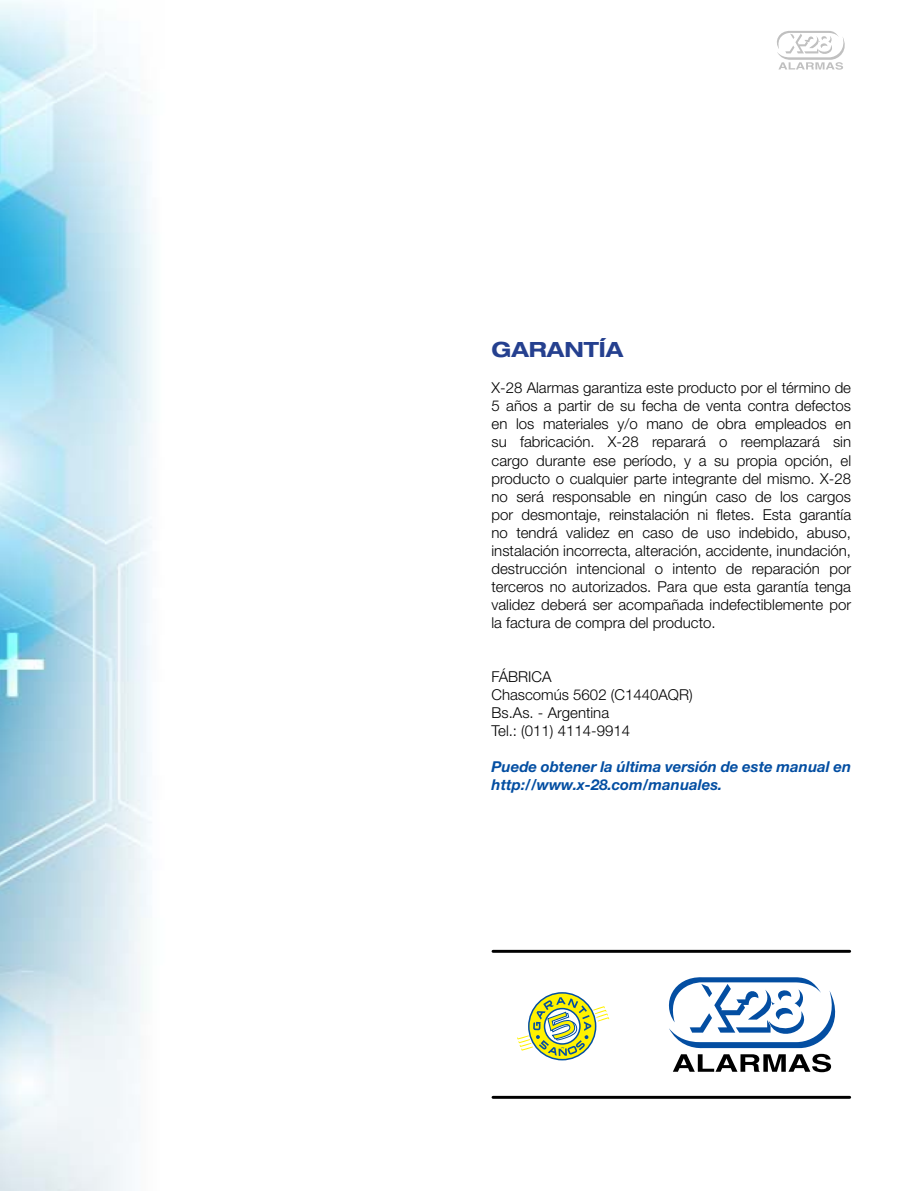
<style>
.page{position:relative;width:915px;height:1191px;background:#fff}
.page>*{position:absolute;margin:0;border:0;box-sizing:border-box;transform-origin:0 0}
.t1{font:700 expanded 21px "Helvetica Neue LT Std";color:#25408f}
.t2{font:300 15px/18px "Helvetica Neue LT Std";color:#000;text-align:justify}
.t3{font:italic 700 15px/18px "Helvetica Neue LT Std";color:#034ea2}
</style>
<div class="page">
<svg style="left:777px;top:31px;width:67px;height:39px"></svg>
<hr style="left:493px;top:949px;width:356px;height:3px;background:#000">
<hr style="left:493px;top:1095px;width:356px;height:3px;background:#000">
<svg style="left:517px;top:992px;width:92px;height:69px"></svg>
<svg style="left:668px;top:977px;width:168px;height:95px"></svg>
<img style="left:0;top:0;width:153px;height:1191px">
<h1 class="t1" style="left:491px;top:337px;width:133px">GARANTÍA</h1>
<p class="t2" style="left:491px;top:379px;width:361px">X-28 Alarmas garantiza este producto por el término de 5 años a partir de su fecha de venta contra defectos en los materiales y/o mano de obra empleados en su fabricación. X-28 reparará o reemplazará sin cargo durante ese período, y a su propia opción, el producto o cualquier parte integrante del mismo. X-28 no será responsable en ningún caso de los cargos por desmontaje, reinstalación ni fletes. Esta garantía no tendrá validez en caso de uso indebido, abuso, instalación incorrecta, alteración, accidente, inundación, destrucción intencional o intento de reparación por terceros no autorizados. Para que esta garantía tenga validez deberá ser acompañada indefectiblemente por la factura de compra del producto.</p>
<p class="t2" style="left:491px;top:667px;width:202px;text-align:left">FÁBRICA<br>Chascomús 5602 (C1440AQR)<br>Bs.As. - Argentina<br>Tel.: (011) 4114-9914</p>
<p class="t3" style="left:491px;top:757px;width:361px">Puede obtener la última versión de este manual en http://www.x-28.com/manuales.</p>
</div>
